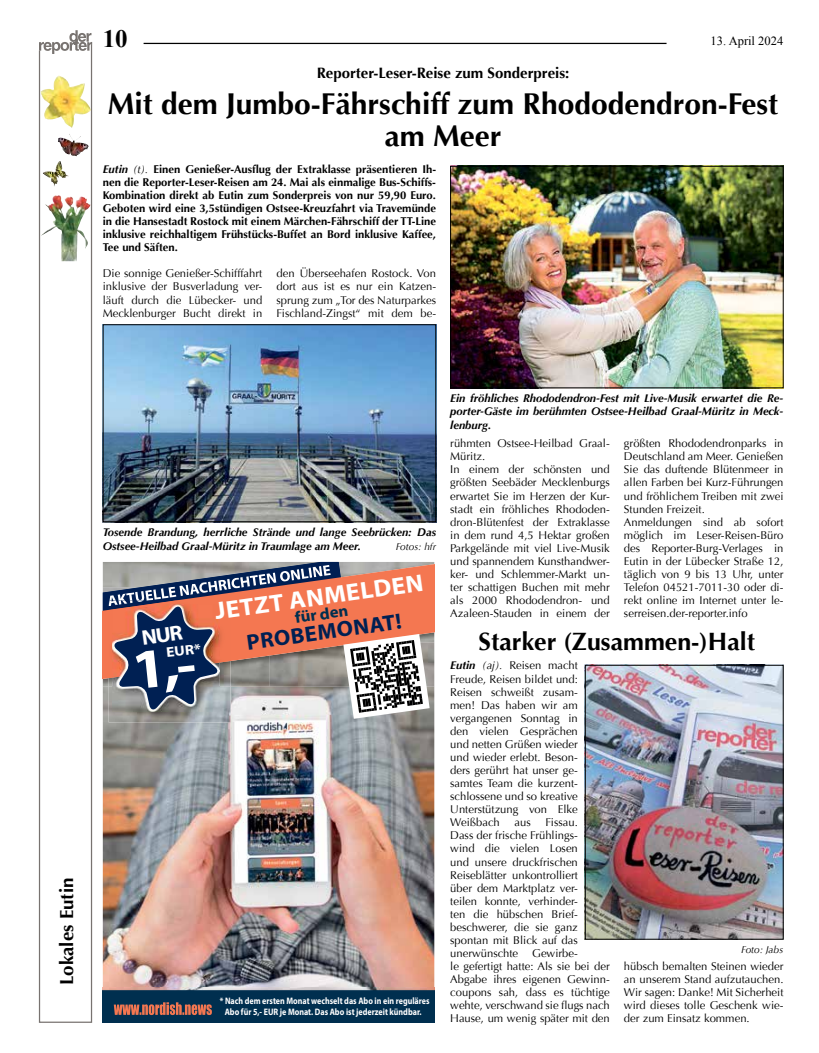
<style>
.page{position:relative;width:819px;height:1053px;background:#fff}
.page>*{position:absolute;margin:0;border:0;box-sizing:border-box;transform-origin:0 0}
.t1{font:700 30px/32.5px "Optima";color:#000;text-align:center}
.t2{font:700 25px "Optima";color:#000}
.t3{font:700 25px "Times New Roman";color:#000}
.t4{font:700 24.38px "Myriad Pro";color:#fff;scale:1.05 1}
.t5{font:700 22.12px "Myriad Pro";color:#002053}
.t6{font:700 18.75px "Optima";color:#000}
.t7{font:700 16.25px "Myriad Pro";color:#002f4f}
.t8{font:700 15px "Optima";color:#000}
.t9{font:700 14.12px "Myriad Pro";color:#fff;scale:1.1 1}
.t10{font:12.5px "Times New Roman";color:#000}
.t11{font:11.25px/13px "Optima";color:#000;text-align:justify}
.t12{font:700 11.25px/13px "Optima";color:#000;text-align:justify}
.t13{font:italic 700 11.25px/13px "Optima";color:#000;text-align:justify}
.t14{font:italic 10px "Optima";color:#000}
.t15{font:700 9.38px/10.6px "Myriad Pro";color:#fff;text-align:center;scale:.85 1}
.s1{font-style:italic}
.s2{font-weight:400;font-style:italic}
.s3{font-weight:700;font-style:italic}
</style>
<div class="page">
<hr style="left:144px;top:43px;width:522px;height:1px;background:#000">
<img style="left:103px;top:686px;width:331px;height:304px">
<img style="left:109px;top:718px;width:121px;height:4px">
<svg style="left:103px;top:990px;width:331px;height:32px;background:#12344f"></svg>
<img style="left:105px;top:326px;width:329px;height:194px">
<div style="left:103px;top:324px;width:333px;height:198px;border:1px solid #000"></div>
<img style="left:452px;top:168px;width:329px;height:218px">
<div style="left:450px;top:166px;width:333px;height:222px;border:1px solid #000"></div>
<img style="left:587px;top:667px;width:194px;height:270px">
<div style="left:585px;top:665px;width:198px;height:274px;border:1px solid #000"></div>
<svg style="left:39px;top:54px;width:53px;height:968px"></svg>
<svg style="left:39px;top:30px;width:53px;height:24px"></svg>
<img style="left:40px;top:76px;width:35px;height:52px">
<img style="left:45px;top:195px;width:12px;height:20px">
<img style="left:58px;top:133px;width:22px;height:9px">
<img style="left:43px;top:162px;width:16px;height:21px">
<svg style="left:103px;top:562px;width:326px;height:156px;background:#a47e79"></svg>
<p class="t3" style="left:103px;top:21px;width:26px">10</p>
<p class="t10" style="left:710px;top:32px;width:74px">13. April 2024</p>
<p class="t8" style="left:316px;top:64px;width:254px">Reporter-Leser-Reise zum Sonderpreis:</p>
<p class="t1" style="left:108px;top:88px;width:671px">Mit dem Jumbo-Fährschiff zum Rhododendron-Fest am Meer</p>
<p class="t12" style="left:103px;top:163px;width:335px"><span class="s1">Eutin</span> <span class="s2">(t).</span> Einen Genießer-Ausflug der Extraklasse präsentieren Ih&shy;nen die Reporter-Leser-Reisen am 24. Mai als einmalige Bus-Schiffs-Kombination direkt ab Eutin zum Sonderpreis von nur 59,90 Euro.<br>Geboten wird eine 3,5stündigen Ostsee-Kreuzfahrt via Travemünde in die Hansestadt Rostock mit einem Märchen-Fährschiff der TT-Line inklusive reichhaltigem Frühstücks-Buffet an Bord inklusive Kaffee, Tee und Säften.</p>
<p class="t11" style="left:103px;top:267px;width:161px">Die sonnige Genießer-Schifffahrt inklusive der Busverladung ver&shy;läuft durch die Lübecker- und Mecklenburger Bucht direkt in</p>
<p class="t11" style="left:276px;top:267px;width:161px">den Überseehafen Rostock. Von dort aus ist es nur ein Katzen&shy;sprung zum „Tor des Naturparkes Fischland-Zingst“ mit dem be-</p>
<p class="t6" style="left:56px;top:985px;width:109px;rotate:-90deg">Lokales Eutin</p>
<p class="t13" style="left:103px;top:526px;width:335px">Tosende Brandung, herrliche Strände und lange Seebrücken: Das<br>Ostsee-Heilbad Graal-Müritz in Traumlage am Meer.</p>
<p class="t14" style="left:395px;top:540px;width:42px">Fotos: hfr</p>
<p class="t9" style="left:165px;top:643px;width:33px;rotate:-6deg">EUR*</p>
<p class="t4" style="left:213px;top:595px;width:202px;rotate:-8deg">JETZT ANMELDEN</p>
<p class="t7" style="left:293px;top:607px;width:55px;rotate:-8deg">für den</p>
<p class="t5" style="left:245px;top:628px;width:157px;rotate:-8deg">PROBEMONAT!</p>
<p class="t15" style="left:220px;top:995px;width:248px">* Nach dem ersten Monat wechselt das Abo in ein reguläres<br>Abo für 5,- EUR je Monat. Das Abo ist jederzeit kündbar.</p>
<p class="t13" style="left:450px;top:392px;width:334px">Ein fröhliches Rhododendron-Fest mit Live-Musik erwartet die Re&shy;porter-Gäste im berühmten Ostsee-Heilbad Graal-Müritz in Meck&shy;lenburg.</p>
<p class="t11" style="left:450px;top:437px;width:161px;text-align:left">rühmten Ostsee-Heilbad Graal-<br>Müritz.<br>In einem der schönsten und größten Seebäder Mecklenburgs erwartet Sie im Herzen der Kur&shy;stadt ein fröhliches Rhododen&shy;dron-Blütenfest der Extraklasse in dem rund 4,5 Hektar großen<br>Parkgelände mit viel Live-Musik und spannendem Kunsthandwer&shy;ker- und Schlemmer-Markt un&shy;ter schattigen Buchen mit mehr als 2000 Rhododendron- und<br>Azaleen-Stauden in einem der</p>
<p class="t11" style="left:624px;top:437px;width:161px;text-align:left">größten Rhododendronparks in<br>Deutschland am Meer. Genießen<br>Sie das duftende Blütenmeer in allen Farben bei Kurz-Führungen und fröhlichem Treiben mit zwei<br>Stunden Freizeit.<br>Anmeldungen sind ab sofort möglich im Leser-Reisen-Büro des Reporter-Burg-Verlages in<br>Eutin in der Lübecker Straße 12, täglich von 9 bis 13 Uhr, unter<br>Telefon 04521-7011-30 oder di&shy;rekt online im Internet unter le&shy;serreisen.der-reporter.info</p>
<p class="t2" style="left:478px;top:626px;width:278px">Starker (Zusammen-)Halt</p>
<p class="t11" style="left:450px;top:659px;width:129px"><span class="s3">Eutin</span> <span class="s1">(aj).</span> Reisen macht Freude, Reisen bildet und:<br>Reisen schweißt zusam&shy;men! Das haben wir am vergangenen Sonntag in den vielen Gesprächen und netten Grüßen wieder und wieder erlebt. Beson&shy;ders gerührt hat unser ge&shy;samtes Team die kurzent&shy;schlossene und so kreative Unterstützung von Elke Weißbach</p>
<p class="t11" style="left:450px;top:816px;width:161px;text-align:left;text-indent:95px">Fissau.<br>Dass der frische Frühlings-<br>wind die vielen Losen<br>und unsere druckfrischen<br>Reiseblätter unkontrolliert<br>über dem Marktplatz ver-<br>teilen konnte, verhinder-<br>ten die hübschen Brief&shy;beschwerer, die sie ganz spontan mit Blick auf das unerwünschte Gewirbe-<br>le gefertigt hatte: Als sie bei der<br>Abgabe ihres eigenen Gewinn&shy;coupons sah, dass es tüchtige wehte, verschwand sie flugs nach<br>Hause, um wenig später mit den</p>
<p class="t11" style="left:514px;top:816px;width:18px">aus</p>
<p class="t14" style="left:741px;top:943px;width:44px">Foto: Jabs</p>
<p class="t11" style="left:624px;top:959px;width:161px">hübsch bemalten Steinen wieder an unserem Stand aufzutauchen.<br>Wir sagen: Danke! Mit Sicherheit wird dieses tolle Geschenk wie&shy;der zum Einsatz kommen.</p>
</div>
